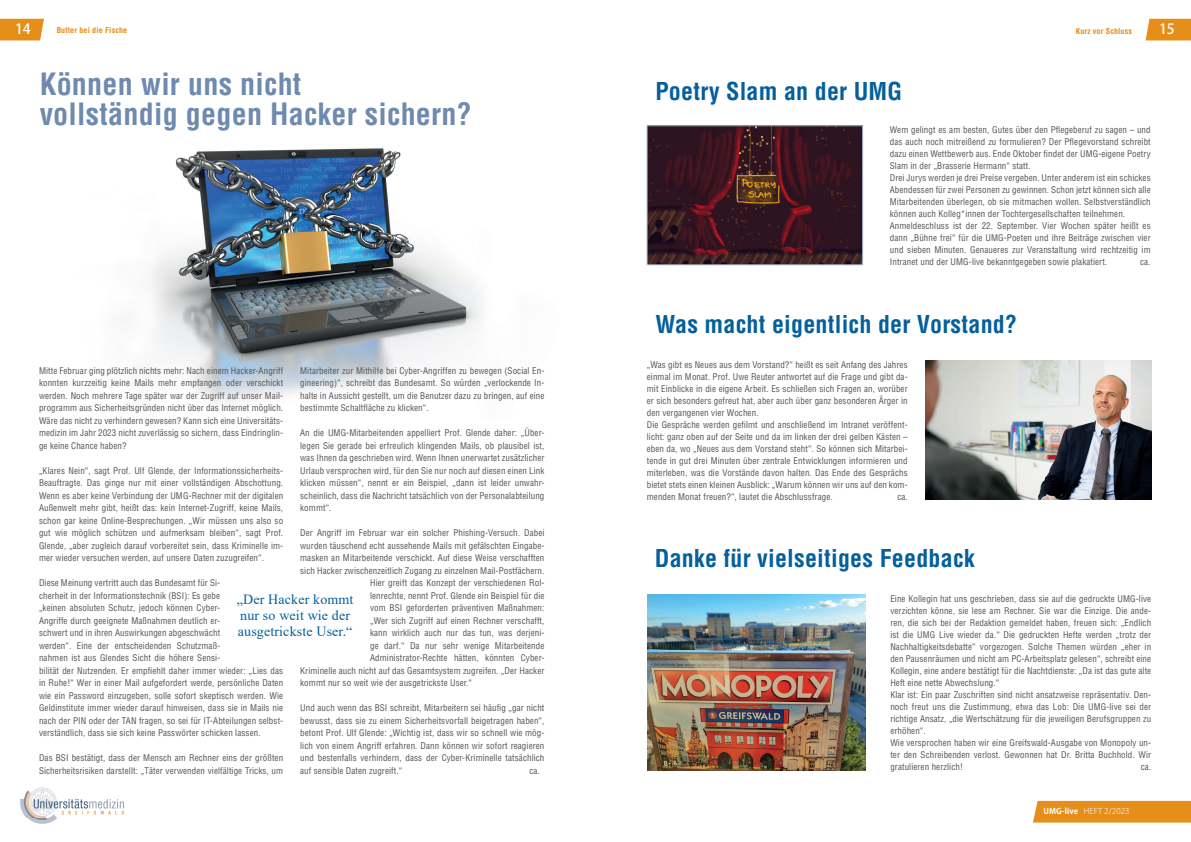
<style>
.page{position:relative;width:1191px;height:842px;background:#fff}
.page>*{position:absolute;margin:0;border:0;box-sizing:border-box;transform-origin:0 0}
.t1{font:700 condensed 30px/30px "Helvetica";letter-spacing:.01em;color:#6e8aaf}
.t2{font:700 condensed 24px "Helvetica";letter-spacing:.01em;color:#055f9d}
.t3{font:14px/16px "Times New Roman";letter-spacing:.01em;color:#055f9d}
.t4{font:500 14px "Koz Go Pr 6 N";color:#fff}
.t5{font:condensed 9px/12.5px "Helvetica";letter-spacing:.01em;color:#545557;text-align:justify}
.t6{font:700 condensed 8px "Helvetica";letter-spacing:.02em;color:#e58e19}
.t7{font:300 8px "Koz Go Pr 6 N";letter-spacing:.01em;color:#fff}
.s1{font-weight:700}
</style>
<div class="page">
<img style="left:20px;top:787px;width:104px;height:37px">
<svg style="left:1145px;top:19px;width:46px;height:21px"></svg>
<svg style="left:0;top:19px;width:44px;height:21px"></svg>
<div style="left:1033px;top:801px;width:158px;height:21px;background:#e58e19"></div>
<img style="left:123px;top:148px;width:359px;height:256px">
<img style="left:925px;top:361px;width:226px;height:139px">
<img style="left:647px;top:594px;width:218px;height:176px">
<img style="left:649px;top:128px;width:212px;height:135px">
<div style="left:647px;top:126px;width:216px;height:139px;border:1px solid #b0bed0"></div>
<h3 class="t4" style="left:15px;top:21px;width:17px">14</h3>
<p class="t6" style="left:57px;top:25px;width:72px">Butter bei die Fische</p>
<p class="t6" style="left:1075px;top:26px;width:58px">Kurz vor Schluss</p>
<h3 class="t4" style="left:1159px;top:21px;width:17px">15</h3>
<h1 class="t1" style="left:40px;top:69px;width:434px">Können wir uns nicht<br>vollständig gegen Hacker sichern?</h1>
<h2 class="t2" style="left:655px;top:77px;width:248px">Poetry Slam an der UMG</h2>
<p class="t5" style="left:890px;top:124px;width:262px;line-height:12px;text-align:left">Wem gelingt es am besten, Gutes über den Pflegeberuf zu sagen – und das auch noch mitreißend zu formulieren? Der Pflegevorstand schreibt dazu einen Wettbewerb aus. Ende Oktober findet der UMG-eigene Poetry Slam in der „Brasserie Hermann“ statt.<br>Drei Jurys werden je drei Preise vergeben. Unter anderem ist ein schickes Abendessen für zwei Personen zu gewinnen. Schon jetzt können sich alle Mitarbeitenden überlegen, ob sie mitmachen wollen. Selbstverständlich können auch Kolleg*innen der Tochtergesellschaften teilnehmen.<br>Anmeldeschluss ist der 22. September. Vier Wochen später heißt es dann „Bühne frei“ für die UMG-Poeten und ihre Beiträge zwischen vier und sieben Minuten. Genaueres zur Veranstaltung wird rechtzeitig im Intranet und der UMG-live bekanntgegeben sowie plakatiert.</p>
<p class="t5" style="left:1140px;top:256px;width:12px">ca.</p>
<p class="t5" style="left:300px;top:364px;width:246px">Mitarbeiter zur Mithilfe bei Cyber-Angriffen zu bewegen (Social En&shy;gineering)“, schreibt das Bundesamt. So würden „verlockende In&shy;halte in Aussicht gestellt, um die Benutzer dazu zu bringen, auf eine bestimmte Schaltfläche zu klicken“.</p>
<p class="t5" style="left:300px;top:426px;width:246px">An die UMG-Mitarbeitenden appelliert Prof. Glende daher: „Über&shy;legen Sie gerade bei erfreulich klingenden Mails, ob plausibel ist, was Ihnen da geschrieben wird. Wenn Ihnen unerwartet zusätzlicher Urlaub versprochen wird, für den Sie nur noch auf diesen einen Link klicken müssen“, nennt er ein Beispiel, „dann ist leider unwahr&shy;scheinlich, dass die Nachricht tatsächlich von der Personalabteilung kommt“.</p>
<p class="t5" style="left:300px;top:526px;width:246px">Der Angriff im Februar war ein solcher Phishing-Versuch. Dabei</p>
<p class="t5" style="left:300px;top:539px;width:246px">wurden täuschend echt aussehende Mails mit gefälschten Eingabe-</p>
<p class="t5" style="left:300px;top:551px;width:246px">masken an Mitarbeitende verschickt. Auf diese Weise verschafften</p>
<p class="t5" style="left:300px;top:564px;width:246px">sich Hacker zwischenzeitlich Zugang zu einzelnen Mail-Postfächern.</p>
<p class="t5" style="left:370px;top:576px;width:176px">Hier greift das Konzept der verschiedenen Rol-</p>
<p class="t5" style="left:370px;top:589px;width:176px">lenrechte, nennt Prof. Glende ein Beispiel für die</p>
<p class="t5" style="left:370px;top:601px;width:176px">vom BSI geforderten präventiven Maßnahmen:</p>
<p class="t5" style="left:370px;top:614px;width:176px">„Wer sich Zugriff auf einen Rechner verschafft,</p>
<p class="t5" style="left:370px;top:626px;width:176px">kann wirklich auch nur das tun, was derjeni-</p>
<p class="t5" style="left:370px;top:639px;width:176px">ge darf.“ Da nur sehr wenige Mitarbeitende</p>
<p class="t5" style="left:370px;top:651px;width:176px">Administrator-Rechte hätten, könnten Cyber-</p>
<p class="t5" style="left:300px;top:664px;width:246px">Kriminelle auch nicht auf das Gesamtsystem zugreifen. „Der Hacker</p>
<p class="t5" style="left:300px;top:676px;width:173px">kommt nur so weit wie der ausgetrickste User.“</p>
<p class="t5" style="left:300px;top:701px;width:246px">Und auch wenn das BSI schreibt, Mitarbeitern sei häufig „gar nicht bewusst, dass sie zu einem Sicherheitsvorfall beigetragen haben“, betont Prof. Ulf Glende: „Wichtig ist, dass wir so schnell wie mög&shy;lich von einem Angriff erfahren. Dann können wir sofort reagieren und bestenfalls verhindern, dass der Cyber-Kriminelle tatsächlich auf sensible Daten zugreift.“</p>
<p class="t5" style="left:39px;top:364px;width:246px">Mitte Februar ging plötzlich nichts mehr: Nach einem Hacker-Angriff konnten kurzzeitig keine Mails mehr empfangen oder verschickt werden. Noch mehrere Tage später war der Zugriff auf unser Mail&shy;programm aus Sicherheitsgründen nicht über das Internet möglich.<br>Wäre das nicht zu verhindern gewesen? Kann sich eine Universitäts&shy;medizin im Jahr 2023 nicht zuverlässig so sichern, dass Eindringlin&shy;ge keine Chance haben?</p>
<p class="t5" style="left:39px;top:464px;width:246px">„Klares Nein“, sagt Prof. Ulf Glende, der Informationssicherheits-Beauftragte. Das ginge nur mit einer vollständigen Abschottung.<br>Wenn es aber keine Verbindung der UMG-Rechner mit der digitalen Außenwelt mehr gibt, heißt das: kein Internet-Zugriff, keine Mails, schon gar keine Online-Besprechungen. „Wir müssen uns also so gut wie möglich schützen und aufmerksam bleiben“, sagt Prof.<br>Glende, „aber zugleich darauf vorbereitet sein, dass Kriminelle im&shy;mer wieder versuchen werden, auf unsere Daten zuzugreifen“.</p>
<p class="t5" style="left:39px;top:576px;width:246px;text-align:left">Diese Meinung vertritt auch das Bundesamt für Si-<br>cherheit in der Informationstechnik (BSI): Es gebe<br>„keinen absoluten Schutz, jedoch können Cyber-<br>Angriffe durch geeignete Maßnahmen deutlich er-<br>schwert und in ihren Auswirkungen abgeschwächt<br>werden“. Eine der entscheidenden Schutzmaß-<br>nahmen ist aus Glendes Sicht die höhere Sensi-<br>bilität der Nutzenden. Er empfiehlt daher immer wieder: „Lies das in Ruhe!“ Wer in einer Mail aufgefordert werde, persönliche Daten wie ein Password einzugeben, solle sofort skeptisch werden. Wie Geldinstitute immer wieder darauf hinweisen, dass sie in Mails nie nach der PIN oder der TAN fragen, so sei für IT-Abteilungen selbst&shy;verständlich, dass sie sich keine Passwörter schicken lassen.</p>
<p class="t5" style="left:39px;top:751px;width:246px">Das BSI bestätigt, dass der Mensch am Rechner eins der größten<br>Sicherheitsrisiken darstellt: „Täter verwenden vielfältige Tricks, um</p>
<h3 class="t3" style="left:237px;top:591px;width:118px">„Der Hacker kommt nur so weit wie der ausgetrickste User.“</h3>
<p class="t5" style="left:529px;top:764px;width:12px">ca.</p>
<h2 class="t2" style="left:655px;top:309px;width:363px">Was macht eigentlich der Vorstand?</h2>
<p class="t5" style="left:647px;top:359px;width:262px;line-height:12px;text-align:left">„Was gibt es Neues aus dem Vorstand?“ heißt es seit Anfang des Jahres einmal im Monat. Prof. Uwe Reuter antwortet auf die Frage und gibt da&shy;mit Einblicke in die eigene Arbeit. Es schließen sich Fragen an, worüber er sich besonders gefreut hat, aber auch über ganz besonderen Ärger in den vergangenen vier Wochen.<br>Die Gespräche werden gefilmt und anschließend im Intranet veröffent&shy;licht: ganz oben auf der Seite und da im linken der drei gelben Kästen – eben da, wo „Neues aus dem Vorstand steht“. So können sich Mitarbei&shy;tende in gut drei Minuten über zentrale Entwicklungen informieren und miterleben, was die Vorstände davon halten. Das Ende des Gesprächs bietet stets einen kleinen Ausblick: „Warum können wir uns auf den kom&shy;menden Monat freuen?“, lautet die Abschlussfrage.</p>
<p class="t5" style="left:897px;top:490px;width:12px">ca.</p>
<h2 class="t2" style="left:655px;top:544px;width:321px">Danke für vielseitiges Feedback</h2>
<p class="t5" style="left:890px;top:592px;width:262px;line-height:12px;text-align:left">Eine Kollegin hat uns geschrieben, dass sie auf die gedruckte UMG-live verzichten könne, sie lese am Rechner. Sie war die Einzige. Die ande&shy;ren, die sich bei der Redaktion gemeldet haben, freuen sich: „Endlich ist die UMG Live wieder da.“ Die gedruckten Hefte werden „trotz der Nachhaltigkeitsdebatte“ vorgezogen. Solche Themen würden „eher in den Pausenräumen und nicht am PC-Arbeitsplatz gelesen“, schreibt eine Kollegin, eine andere bestätigt für die Nachtdienste: „Da ist das gute alte Heft eine nette Abwechslung.“<br>Klar ist: Ein paar Zuschriften sind nicht ansatzweise repräsentativ. Den&shy;noch freut uns die Zustimmung, etwa das Lob: Die UMG-live sei der richtige Ansatz, „die Wertschätzung für die jeweiligen Berufsgruppen zu erhöhen“.<br>Wie versprochen haben wir eine Greifswald-Ausgabe von Monopoly un&shy;ter den Schreibenden verlost. Gewonnen hat Dr. Britta Buchhold. Wir gratulieren herzlich!</p>
<p class="t5" style="left:1140px;top:760px;width:12px">ca.</p>
<p class="t7" style="left:1043px;top:807px;width:88px"><span class="s1">UMG-live</span> HEFT 2/2023</p>
</div>
